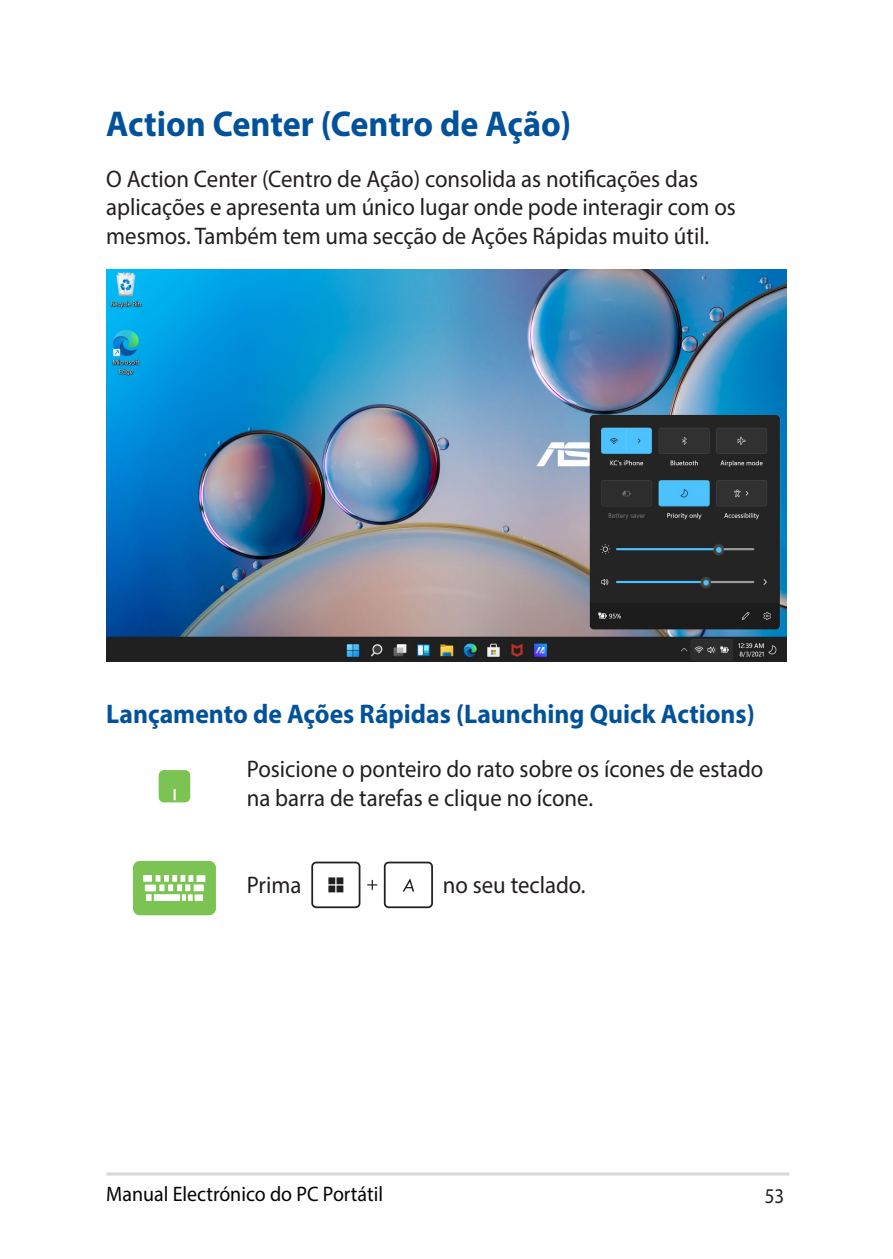
<style>
.page{position:relative;width:893px;height:1259px;background:#fff}
.page>*{position:absolute;margin:0;border:0;box-sizing:border-box;transform-origin:0 0}
.t1{font:700 36px "Myriad Pro";color:#01529a;scale:.95 1}
.t2{font:700 27px "Myriad Pro";color:#01529a;scale:.95 1}
.t3{font:24px/28.8px "Myriad Pro";color:#231f20;scale:.95 1}
.t4{font:21px "Myriad Pro";color:#030303;scale:.95 1}
.t5{font:21px "Myriad Pro";color:#231f20;scale:.9 1}
</style>
<div class="page">
<hr style="left:106px;top:1172px;width:683px;height:3px;background:#d8d8d8">
<img style="left:106px;top:269px;width:681px;height:393px">
<div style="left:159px;top:770px;width:31px;height:32px;background:#7bc352;border-radius:5px"></div>
<svg style="left:174px;top:789px;width:2px;height:11px"></svg>
<div style="left:134px;top:862px;width:81px;height:52px;background:#7bc352;border-radius:6px"></div>
<div style="left:133px;top:861px;width:83px;height:54px;border:2px solid #7bc352;border-radius:6px"></div>
<div style="left:197px;top:875px;width:8px;height:7px;background:#fff"></div>
<div style="left:145px;top:884px;width:11px;height:7px;background:#fff"></div>
<div style="left:146px;top:894px;width:6px;height:7px;background:#fff"></div>
<div style="left:154px;top:894px;width:26px;height:7px;background:#fff"></div>
<div style="left:194px;top:884px;width:10px;height:7px;background:#fff"></div>
<svg style="left:156px;top:875px;width:37px;height:26px"></svg>
<div style="left:195px;top:894px;width:8px;height:7px;background:#fff"></div>
<div style="left:143px;top:875px;width:9px;height:6px;background:#fff"></div>
<div style="left:384px;top:861px;width:49px;height:47px;border:2px solid #231f20;border-radius:4px"></div>
<svg style="left:367px;top:880px;width:10px;height:10px"></svg>
<div style="left:311px;top:861px;width:49px;height:47px;border:2px solid #231f20;border-radius:4px"></div>
<svg style="left:403px;top:878px;width:11px;height:13px"></svg>
<div style="left:328px;top:885px;width:7px;height:7px;background:#231f20"></div>
<div style="left:337px;top:877px;width:6px;height:7px;background:#231f20"></div>
<div style="left:328px;top:877px;width:7px;height:7px;background:#231f20"></div>
<div style="left:337px;top:885px;width:6px;height:7px;background:#231f20"></div>
<h1 class="t1" style="left:106px;top:101px;width:491px">Action Center (Centro de Ação)</h1>
<p class="t3" style="left:106px;top:164px;width:664px">O Action Center (Centro de Ação) consolida as notificações das aplicações e apresenta um único lugar onde pode interagir com os mesmos. Também tem uma secção de Ações Rápidas muito útil.</p>
<p class="t2" style="left:106px;top:696px;width:684px">Lançamento de Ações Rápidas (Launching Quick Actions)</p>
<p class="t3" style="left:247px;top:754px;width:545px">Posicione o ponteiro do rato sobre os ícones de estado na barra de tarefas e clique no ícone.</p>
<p class="t3" style="left:247px;top:870px;width:59px">Prima</p>
<p class="t3" style="left:443px;top:870px;width:152px">no seu teclado.</p>
<p class="t4" style="left:106px;top:1180px;width:293px">Manual Electrónico do PC Portátil</p>
<p class="t5" style="left:765px;top:1182px;width:23px">53</p>
</div>
